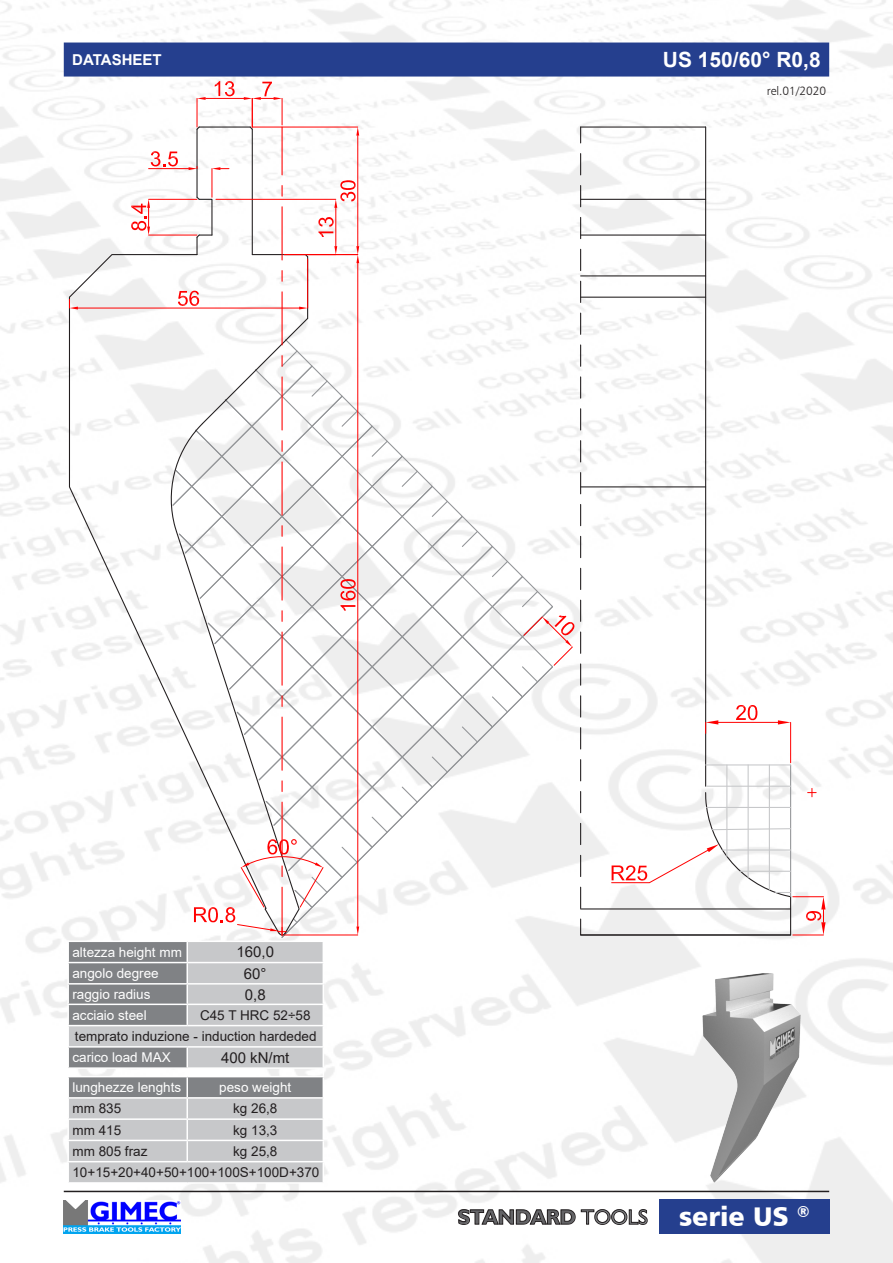
<style>
.page{position:relative;width:893px;height:1263px;background:#fff}
.page>*{position:absolute;margin:0;border:0;box-sizing:border-box;transform-origin:0 0}
.t1{font:27px "Humanist 777 BT Black B";color:#fff}
.t2{font:700 21px "Humanist 521 BT";color:#636366}
.t3{font:700 21px "Arial";color:#fff}
.t4{font:15px "Arial";color:#231f20}
.t5{font:700 15px "Arial";color:#fff}
.t6{font:13.5px "Arial";color:#231f20}
.t7{font:13.5px "Arial";color:#fff}
.t8{font:12px "Humanist 777 BT Light B";color:#231f20}
.s1{font-weight:400;color:#808285}
</style>
<div class="page">
<img style="left:0;top:0;width:893px;height:1263px">
<div style="left:659px;top:1199px;width:170px;height:34px;background:#253f8e"></div>
<svg style="left:458px;top:1209px;width:190px;height:16px"></svg>
<hr style="left:67px;top:1182px;width:120px;height:2px;background:#fff">
<hr style="left:187px;top:1182px;width:137px;height:2px;background:#fff">
<img style="left:64px;top:1200px;width:117px;height:34px">
<hr style="left:64px;top:1191px;width:765px;height:1px;background:#231f20">
<img style="left:611px;top:971px;width:282px;height:213px">
<svg style="left:419px;top:872px;width:135px;height:67px"></svg>
<svg style="left:419px;top:698px;width:135px;height:174px"></svg>
<svg style="left:419px;top:728px;width:105px;height:99px"></svg>
<svg style="left:419px;top:698px;width:105px;height:30px"></svg>
<svg style="left:419px;top:368px;width:135px;height:330px"></svg>
<svg style="left:491px;top:695px;width:18px;height:18px"></svg>
<svg style="left:461px;top:725px;width:18px;height:18px"></svg>
<svg style="left:431px;top:755px;width:18px;height:18px"></svg>
<svg style="left:491px;top:560px;width:18px;height:18px"></svg>
<svg style="left:461px;top:530px;width:18px;height:18px"></svg>
<svg style="left:431px;top:500px;width:18px;height:18px"></svg>
<hr style="left:252px;top:254px;width:53px;height:1px;background:#231f20">
<hr style="left:307px;top:257px;width:1px;height:61px;background:#231f20">
<hr style="left:252px;top:129px;width:1px;height:126px;background:#231f20">
<hr style="left:196px;top:129px;width:2px;height:68px;background:#231f20">
<svg style="left:304px;top:253px;width:5px;height:5px"></svg>
<hr style="left:282px;top:292px;width:1px;height:53px;background:#f00">
<hr style="left:282px;top:207px;width:1px;height:53px;background:#f00">
<hr style="left:282px;top:127px;width:1px;height:48px;background:#f00">
<hr style="left:357px;top:263px;width:1px;height:663px;background:#f00">
<hr style="left:307px;top:259px;width:1px;height:49px;background:#f00">
<hr style="left:78px;top:308px;width:221px;height:1px;background:#f00">
<svg style="left:299px;top:307px;width:9px;height:2px"></svg>
<svg style="left:67px;top:317px;width:352px;height:865px"></svg>
<svg style="left:68px;top:151px;width:161px;height:158px"></svg>
<hr style="left:284px;top:254px;width:74px;height:1px;background:#f00">
<hr style="left:357px;top:136px;width:1px;height:110px;background:#f00">
<svg style="left:356px;top:246px;width:3px;height:17px"></svg>
<hr style="left:216px;top:199px;width:120px;height:1px;background:#f00">
<hr style="left:336px;top:208px;width:1px;height:38px;background:#f00">
<svg style="left:334px;top:246px;width:3px;height:8px"></svg>
<svg style="left:334px;top:180px;width:24px;height:28px"></svg>
<svg style="left:318px;top:215px;width:18px;height:22px"></svg>
<hr style="left:581px;top:199px;width:125px;height:1px;background:#231f20">
<hr style="left:581px;top:234px;width:125px;height:2px;background:#231f20">
<svg style="left:64px;top:43px;width:765px;height:100px"></svg>
<svg style="left:580px;top:154px;width:1px;height:21px"></svg>
<svg style="left:580px;top:186px;width:1px;height:21px"></svg>
<svg style="left:580px;top:217px;width:1px;height:22px"></svg>
<svg style="left:580px;top:249px;width:1px;height:22px"></svg>
<svg style="left:580px;top:281px;width:1px;height:21px"></svg>
<svg style="left:580px;top:313px;width:1px;height:21px"></svg>
<svg style="left:580px;top:345px;width:1px;height:21px"></svg>
<svg style="left:580px;top:377px;width:1px;height:21px"></svg>
<svg style="left:580px;top:409px;width:1px;height:21px"></svg>
<svg style="left:580px;top:441px;width:1px;height:21px"></svg>
<svg style="left:580px;top:473px;width:1px;height:21px"></svg>
<svg style="left:580px;top:504px;width:1px;height:22px"></svg>
<svg style="left:580px;top:536px;width:1px;height:22px"></svg>
<svg style="left:521px;top:568px;width:60px;height:117px"></svg>
<svg style="left:580px;top:696px;width:1px;height:21px"></svg>
<svg style="left:580px;top:728px;width:1px;height:21px"></svg>
<svg style="left:580px;top:760px;width:1px;height:21px"></svg>
<hr style="left:705px;top:127px;width:1px;height:659px;background:#231f20">
<hr style="left:793px;top:896px;width:30px;height:1px;background:#f00">
<hr style="left:793px;top:935px;width:30px;height:1px;background:#f00">
<svg style="left:806px;top:897px;width:19px;height:38px"></svg>
<hr style="left:790px;top:722px;width:1px;height:41px;background:#f00">
<hr style="left:718px;top:722px;width:60px;height:1px;background:#f00">
<svg style="left:778px;top:720px;width:13px;height:4px"></svg>
<svg style="left:705px;top:720px;width:13px;height:13px"></svg>
<svg style="left:736px;top:705px;width:22px;height:15px"></svg>
<svg style="left:808px;top:788px;width:8px;height:9px"></svg>
<hr style="left:790px;top:765px;width:1px;height:132px;background:#939598">
<hr style="left:769px;top:765px;width:1px;height:125px;background:#c7c8ca">
<hr style="left:726px;top:765px;width:1px;height:91px;background:#c7c8ca">
<svg style="left:580px;top:791px;width:212px;height:145px"></svg>
<hr style="left:722px;top:849px;width:69px;height:1px;background:#c7c8ca">
<hr style="left:707px;top:807px;width:84px;height:1px;background:#c7c8ca">
<hr style="left:706px;top:764px;width:85px;height:1px;background:#c7c8ca">
<hr style="left:748px;top:765px;width:1px;height:113px;background:#c7c8ca">
<hr style="left:707px;top:786px;width:84px;height:1px;background:#c7c8ca">
<hr style="left:581px;top:275px;width:125px;height:1px;background:#231f20">
<hr style="left:581px;top:934px;width:210px;height:1px;background:#231f20">
<hr style="left:581px;top:908px;width:210px;height:1px;background:#231f20">
<hr style="left:581px;top:486px;width:125px;height:1px;background:#231f20">
<hr style="left:581px;top:297px;width:125px;height:1px;background:#231f20">
<p class="t5" style="left:72px;top:49px;width:91px">DATASHEET</p>
<p class="t3" style="left:663px;top:45px;width:159px">US 150/60° R0,8</p>
<p class="t8" style="left:767px;top:83px;width:61px">rel.01/2020</p>
<p class="t7" style="left:72px;top:943px;width:111px">altezza height mm</p>
<p class="t4" style="left:237px;top:942px;width:39px">160,0</p>
<p class="t7" style="left:72px;top:964px;width:88px">angolo degree</p>
<p class="t4" style="left:244px;top:963px;width:24px">60°</p>
<p class="t7" style="left:72px;top:985px;width:80px">raggio radius</p>
<p class="t4" style="left:245px;top:984px;width:22px">0,8</p>
<p class="t7" style="left:72px;top:1006px;width:76px">acciaio steel</p>
<p class="t6" style="left:200px;top:1006px;width:112px">C45 T HRC 52÷58</p>
<p class="t6" style="left:75px;top:1027px;width:243px">temprato induzione - induction hardeded</p>
<p class="t7" style="left:72px;top:1048px;width:100px">carico load MAX</p>
<p class="t4" style="left:221px;top:1047px;width:70px">400 kN/mt</p>
<p class="t7" style="left:72px;top:1078px;width:110px">lunghezze lenghts</p>
<p class="t7" style="left:219px;top:1078px;width:74px">peso weight</p>
<p class="t6" style="left:72px;top:1099px;width:50px">mm 835</p>
<p class="t6" style="left:233px;top:1099px;width:46px">kg 26,8</p>
<p class="t6" style="left:72px;top:1121px;width:50px">mm 415</p>
<p class="t6" style="left:233px;top:1121px;width:46px">kg 13,3</p>
<p class="t6" style="left:72px;top:1142px;width:77px">mm 805 fraz</p>
<p class="t6" style="left:233px;top:1142px;width:46px">kg 25,8</p>
<p class="t6" style="left:72px;top:1163px;width:248px">10+15+20+40+50+100+100S+100D+370</p>
<p class="t2" style="left:458px;top:1204px;width:192px">STANDARD <span class="s1">TOOLS</span></p>
<p class="t1" style="left:679px;top:1200px;width:132px">serie US <sup>®</sup></p>
</div>
